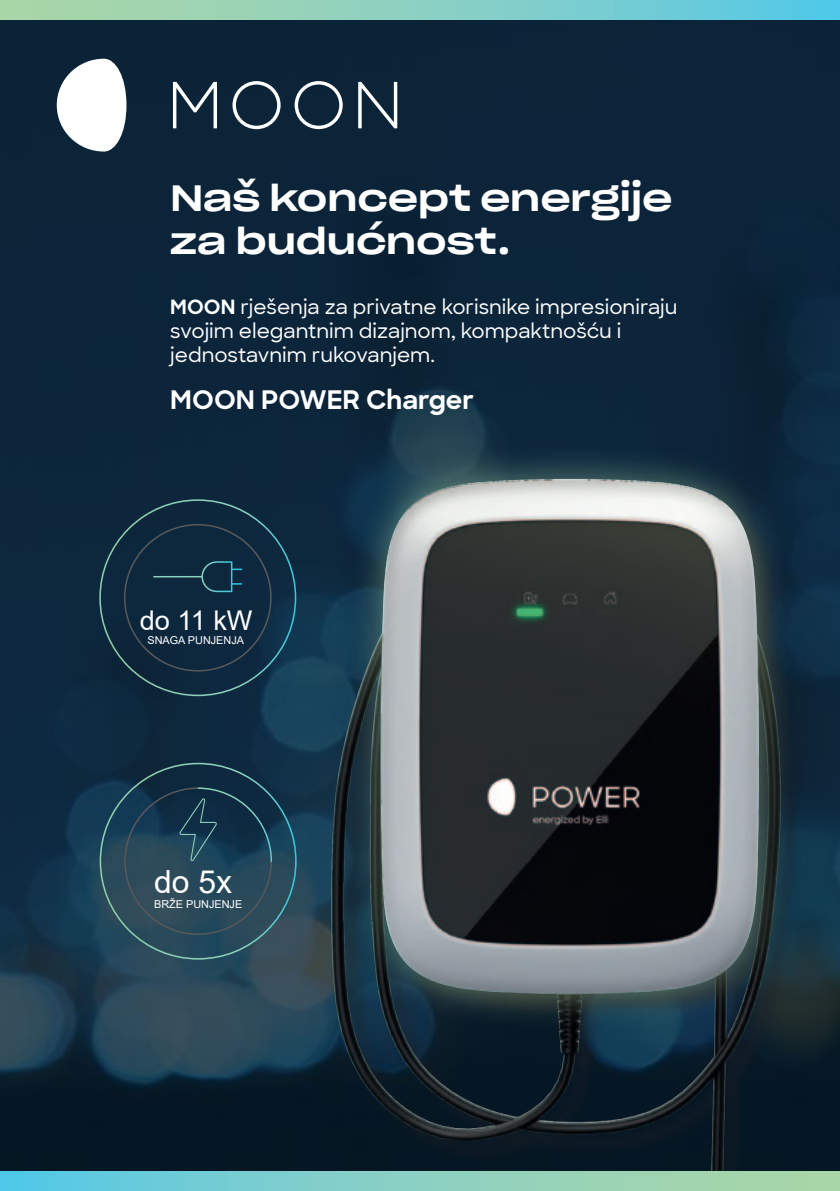
<style>
.page{position:relative;width:840px;height:1191px;background:#fff}
.page>*{position:absolute;margin:0;border:0;box-sizing:border-box;transform-origin:0 0}
.t1{font:36px/43.2px "Sharp Grotesk Medium 25";color:#fff}
.t2{font:31.8px "Arial";color:#fff}
.t3{font:27.2px "Arial";color:#fff}
.t4{font:700 26px "Sharp Sans";color:#fff}
.t5{font:500 20px/24px "Sharp Sans";color:#fff}
.t6{font:10.8px "Arial";color:#fff}
.s1{font-weight:700}
</style>
<div class="page">
<img style="left:0;top:20px;width:839px;height:1151px">
<svg style="left:173px;top:82px;width:44px;height:46px"></svg>
<svg style="left:358px;top:82px;width:39px;height:46px"></svg>
<svg style="left:294px;top:81px;width:48px;height:48px"></svg>
<svg style="left:232px;top:81px;width:48px;height:48px"></svg>
<svg style="left:57px;top:59px;width:69px;height:93px"></svg>
<div style="left:304px;top:438px;width:524px;height:736px;background:#a9d6a7;opacity:.26"></div>
<div style="left:0;top:0;width:839px;height:20px;background:linear-gradient(to right,#b2d7a3,#5ac9e6)"></div>
<div style="left:0;top:1171px;width:839px;height:20px;background:linear-gradient(to right,#5ac9e6,#b2d7a3)"></div>
<svg style="left:100px;top:762px;width:196px;height:197px;background:#234456"></svg>
<svg style="left:99px;top:499px;width:197px;height:197px;background:#112e42"></svg>
<h1 class="t1" style="left:170px;top:174px;width:503px">Naš koncept energije za budućnost.</h1>
<p class="t5" style="left:170px;top:293px;width:508px"><span class="s1">MOON</span> rješenja za privatne korisnike impresioniraju svojim elegantnim dizajnom, kompaktnošću i jednostavnim rukovanjem.</p>
<h3 class="t4" style="left:170px;top:380px;width:305px">MOON POWER Charger</h3>
<h3 class="t3" style="left:140px;top:601px;width:114px">do 11 kW</h3>
<p class="t6" style="left:147px;top:633px;width:98px">SNAGA PUNJENJA</p>
<h2 class="t2" style="left:154px;top:860px;width:79px">do 5x</h2>
<p class="t6" style="left:154px;top:896px;width:90px">BRŽE PUNJENJE</p>
</div>
